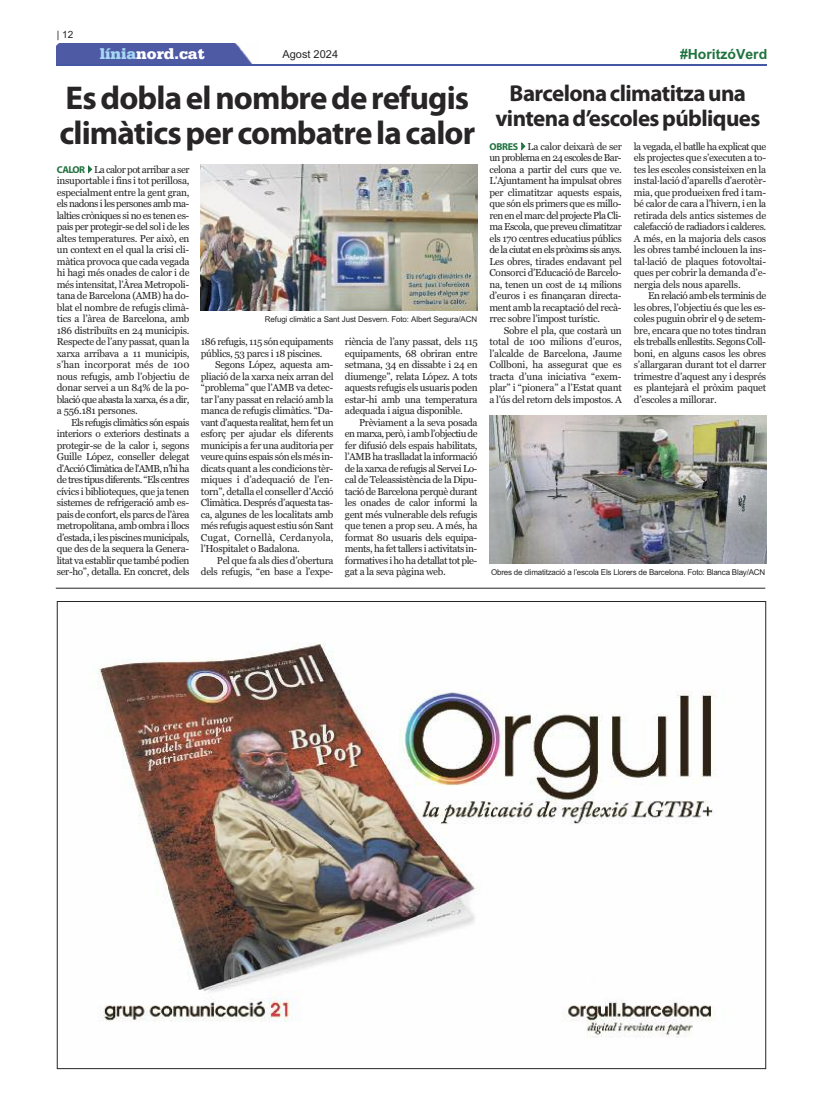
<style>
.page{position:relative;width:823px;height:1106px;background:#fff}
.page>*{position:absolute;margin:0;border:0;box-sizing:border-box;transform-origin:0 0}
.t1{font:700 33px/34.5px "Myriad Pro";letter-spacing:-.025em;color:#272526}
.t2{font:700 23px/25px "Myriad Pro";letter-spacing:-.025em;color:#272526;text-align:center}
.t3{font:900 16px "Serifa";color:#fff}
.t4{font:700 14px "Arial";color:#20723f}
.t5{font:11px "Arial";color:#272526}
.t6{font:10px/11.5px "Georgia";letter-spacing:-.03em;color:#272526;text-align:justify}
.t7{font:10px "Arial";color:#272526}
.t8{font:8px "Arial";letter-spacing:-.025em;color:#272526}
.s1{color:#a6d8f6}
.s2{font-family:"Myriad Pro";font-weight:700;color:#20723f}
.s3{color:#20723f}
</style>
<div class="page">
<div style="left:57px;top:44px;width:196px;height:20px;background:#4f5aa4"></div>
<hr style="left:57px;top:64px;width:708px;height:1px;background:#4558a4">
<hr style="left:56px;top:588px;width:708px;height:1px;background:#272526">
<img style="left:97px;top:643px;width:618px;height:395px">
<img style="left:200px;top:164px;width:277px;height:146px">
<img style="left:489px;top:415px;width:276px;height:148px">
<p class="t7" style="left:57px;top:29px;width:18px">| 12</p>
<h3 class="t3" style="left:100px;top:44px;width:106px"><span class="s1">línia</span>nord.cat</h3>
<p class="t5" style="left:282px;top:48px;width:57px">Agost 2024</p>
<h1 class="t1" style="left:59px;top:83px;width:417px">Esdoblaelnombrederefugis climàticspercombatrelacalor</h1>
<p class="t6" style="left:57px;top:163px;width:134px"><span class="s2">CALOR</span><span class="s3">✔</span>La calor pot arribar a ser insuportable i fins i tot perillosa, especialment entre la gent gran, els nadons i les persones amb ma&shy;lalties cròniques si no es tenen es&shy;pais per protegir-se del sol i de les altes temperatures. Per això, en un context en el qual la crisi cli&shy;màtica provoca que cada vegada hi hagi més onades de calor i de més intensitat, l’Àrea Metropoli&shy;tana de Barcelona (AMB) ha do&shy;blat el nombre de refugis climà&shy;tics a l’àrea de Barcelona, amb 186 distribuïts en 24 municipis.<br>Respecte de l’any passat, quan la xarxa arribava a 11 municipis, s’han incorporat més de 100 nous refugis, amb l’objectiu de donar servei a un 84% de la po&shy;blació que abasta la xarxa, és a dir, a 556.181 persones.</p>
<p class="t6" style="left:57px;top:416px;width:134px;text-indent:14px">Els refugis climàtics són espais interiors o exteriors destinats a protegir-se de la calor i, segons Guille López, conseller delegat d’Acció Climàtica de l’AMB, n’hi ha de tres tipus diferents. “Els centres cívics i biblioteques, que ja tenen sistemes de refrigeració amb es&shy;pais de confort, els parcs de l’àrea metropolitana, amb ombra i llocs d’estada, i les piscines municipals, que des de la sequera la Genera&shy;litat va establir que també podien ser-ho”, detalla. En concret, dels</p>
<p class="t8" style="left:265px;top:315px;width:214px">Refugi climàtic a Sant Just Desvern. Foto: Albert Segura/ACN</p>
<p class="t6" style="left:201px;top:336px;width:134px">186 refugis, 115 són equipaments públics, 53 parcs i 18 piscines.</p>
<p class="t6" style="left:201px;top:359px;width:134px;text-indent:14px">Segons López, aquesta am&shy;pliació de la xarxa neix arran del “problema” que l’AMB va detec&shy;tar l’any passat en relació amb la manca de refugis climàtics. “Da&shy;vant d’aquesta realitat, hem fet un esforç per ajudar els diferents municipis a fer una auditoria per veure quins espais són els més in&shy;dicats quant a les condicions tèr&shy;miques i d’adequació de l’en&shy;torn”, detalla el conseller d’Acció Climàtica. Després d’aquesta tas&shy;ca, algunes de les localitats amb més refugis aquest estiu són Sant Cugat, Cornellà, Cerdanyola, l’Hospitalet o Badalona.</p>
<p class="t6" style="left:201px;top:554px;width:134px;text-align:right">Pel que fa als dies d’obertura dels refugis, “en base a l’expe-</p>
<p class="t6" style="left:345px;top:336px;width:134px">riència de l’any passat, dels 115 equipaments, 68 obriran entre setmana, 34 en dissabte i 24 en diumenge”, relata López. A tots aquests refugis els usuaris poden estar-hi amb una temperatura adequada i aigua disponible.</p>
<p class="t6" style="left:345px;top:416px;width:134px;text-indent:14px">Prèviament a la seva posada en marxa, però, i amb l’objectiu de fer difusió dels espais habilitats, l’AMB ha traslladat la informació de la xarxa de refugis al Servei Lo&shy;cal de Teleassistència de la Dipu&shy;tació de Barcelona perquè durant les onades de calor informi la gent més vulnerable dels refugis que tenen a prop seu. A més, ha format 80 usuaris dels equipa&shy;ments, ha fet tallers i activitats in&shy;formatives i ho ha detallat tot ple&shy;gat a la seva pàgina web.</p>
<h3 class="t4" style="left:679px;top:46px;width:89px">#HoritzóVerd</h3>
<h2 class="t2" style="left:495px;top:83px;width:266px">Barcelonaclimatitzauna vintenad’escolespúbliques</h2>
<p class="t6" style="left:489px;top:140px;width:134px"><span class="s2">OBRES</span><span class="s3">✔</span>La calor deixarà de ser un problema en 24 escoles de Bar&shy;celona a partir del curs que ve.<br>L’Ajuntament ha impulsat obres per climatitzar aquests espais, que són els primers que es millo&shy;ren en el marc del projecte Pla Cli&shy;ma Escola, que preveu climatitzar els 170 centres educatius públics de la ciutat en els pròxims sis anys.<br>Les obres, tirades endavant pel Consorci d’Educació de Barcelo&shy;na, tenen un cost de 14 milions d’euros i es finançaran directa&shy;ment amb la recaptació del recà&shy;rrec sobre l’impost turístic.</p>
<p class="t6" style="left:489px;top:324px;width:134px;text-indent:14px">Sobre el pla, que costarà un total de 100 milions d’euros, l’alcalde de Barcelona, Jaume Collboni, ha assegurat que es tracta d’una iniciativa “exem&shy;plar” i “pionera” a l’Estat quant a l’ús del retorn dels impostos. A</p>
<p class="t6" style="left:633px;top:140px;width:134px">la vegada, el batlle ha explicat que els projectes que s’executen a to&shy;tes les escoles consisteixen en la instal·lació d’aparells d’aerotèr&shy;mia, que produeixen fred i tam&shy;bé calor de cara a l’hivern, i en la retirada dels antics sistemes de calefacció de radiadors i calderes.<br>A més, en la majoria dels casos les obres també inclouen la ins&shy;tal·lació de plaques fotovoltai&shy;ques per cobrir la demanda d’e&shy;nergia dels nous aparells.</p>
<p class="t6" style="left:633px;top:290px;width:134px;text-indent:14px">En relació amb els terminis de les obres, l’objectiu és que les es&shy;coles puguin obrir el 9 de setem&shy;bre, encara que no totes tindran els treballs enllestits. Segons Coll&shy;boni, en alguns casos les obres s’allargaran durant tot el darrer trimestre d’aquest any i després es plantejarà el pròxim paquet d’escoles a millorar.</p>
<p class="t8" style="left:491px;top:568px;width:275px">Obres de climatització a l’escola Els Llorers de Barcelona. Foto: Blanca Blay/ACN</p>
</div>
